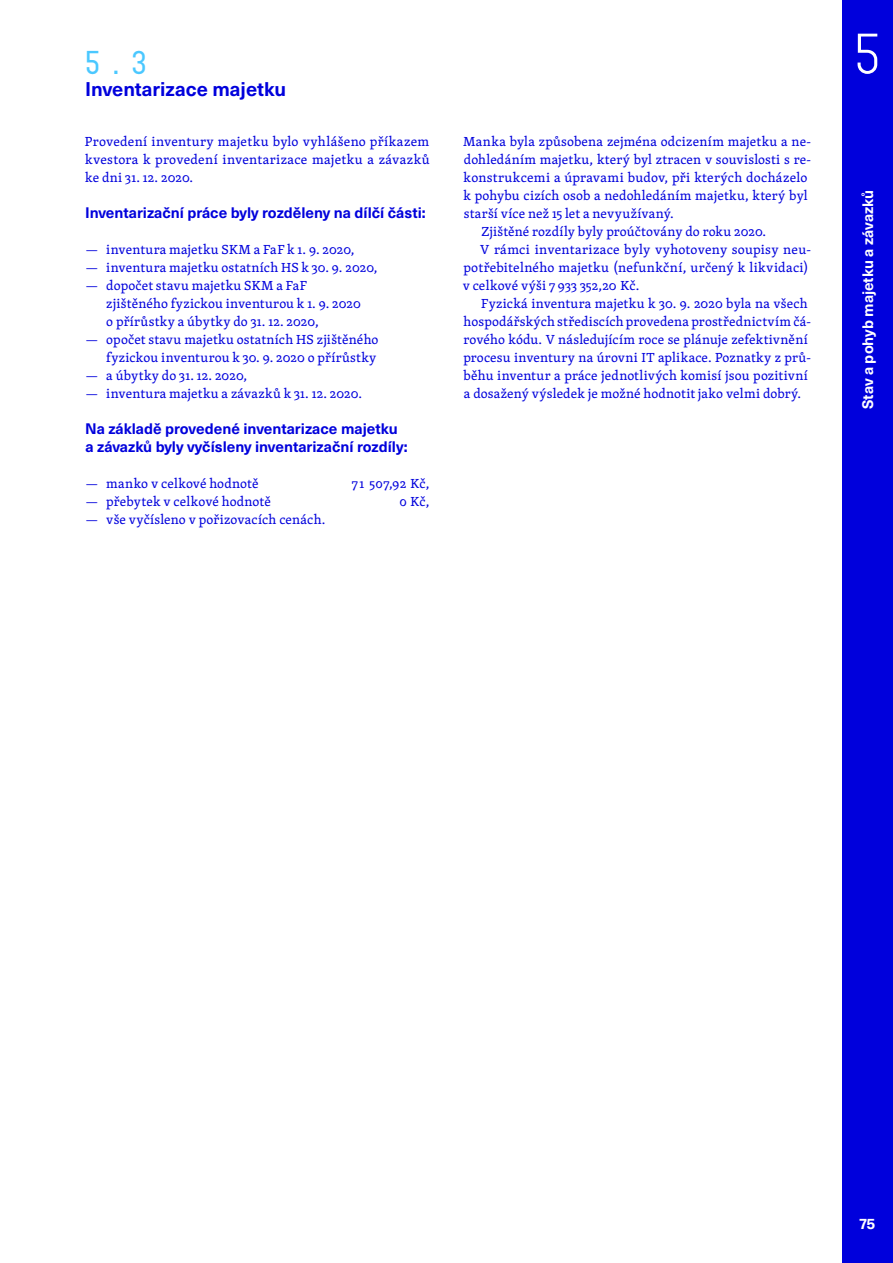
<style>
.page{position:relative;width:893px;height:1263px;background:#fff}
.page>*{position:absolute;margin:0;border:0;box-sizing:border-box;transform-origin:0 0}
.t1{font:57px "Muni";color:#fff}
.KAP_1_1{font:500 33px "Muni";color:#4bc8ff}
.KAP_1_1-2{font:700 19.5px "Neue Haas Unica Pro";color:#0000dc}
.t2{font:700 15px/18px "Neue Haas Unica Pro";color:#0000dc}
.t3{font:700 15px "Neue Haas Unica Pro";color:#fff}
.Text_bezny_odstavec{font:13.5px/18px "Skolar Latin";letter-spacing:.015em;color:#0000dc}
.Text_bezny{font:13.5px/18px "Skolar Latin";letter-spacing:.015em;color:#0000dc;text-align:justify}
</style>
<div class="page">
<div style="left:842px;top:0;width:51px;height:1263px;background:#0000dc"></div>
<p class="KAP_1_1" style="left:81px;top:44px;width:71px">5.3</p>
<p class="KAP_1_1-2" style="left:85px;top:77px;width:203px">Inventarizace majetku</p>
<p class="Text_bezny" style="left:85px;top:132px;width:347px">Provedení inventury majetku bylo vyhlášeno příkazem kvestora k provedení inventarizace majetku a závazků ke dni 31. 12. 2020.</p>
<h3 class="t2" style="left:85px;top:203px;width:342px">Inventarizační práce byly rozděleny na dílčí části:</h3>
<p class="Text_bezny_odstavec" style="left:85px;top:240px;width:271px">— inventura majetku SKM a FaF k 1. 9. 2020,</p>
<p class="Text_bezny_odstavec" style="left:85px;top:258px;width:294px">— inventura majetku ostatních HS k 30. 9. 2020,</p>
<p class="Text_bezny_odstavec" style="left:106px;top:276px;width:256px;text-indent:-21px">— dopočet stavu majetku SKM a FaF zjištěného fyzickou inventurou k 1. 9. 2020 o přírůstky a úbytky do 31. 12. 2020,</p>
<p class="Text_bezny_odstavec" style="left:85px;top:330px;width:295px;text-align:right">— opočet stavu majetku ostatních HS zjištěného fyzickou inventurou k 30. 9. 2020 o přírůstky</p>
<p class="Text_bezny_odstavec" style="left:85px;top:366px;width:164px">— a úbytky do 31. 12. 2020,</p>
<p class="Text_bezny_odstavec" style="left:85px;top:384px;width:279px">— inventura majetku a závazků k 31. 12. 2020.</p>
<h3 class="t2" style="left:85px;top:419px;width:324px">Na základě provedené inventarizace majetku a závazků byly vyčísleny inventarizační rozdíly:</h3>
<p class="Text_bezny_odstavec" style="left:85px;top:474px;width:175px">— manko v celkové hodnotě</p>
<p class="Text_bezny_odstavec" style="left:351px;top:474px;width:80px">71 507,92 Kč,</p>
<p class="Text_bezny_odstavec" style="left:85px;top:492px;width:187px">— přebytek v celkové hodnotě</p>
<p class="Text_bezny_odstavec" style="left:399px;top:492px;width:32px">0 Kč,</p>
<p class="Text_bezny_odstavec" style="left:85px;top:510px;width:242px">— vše vyčísleno v pořizovacích cenách.</p>
<p class="Text_bezny" style="left:463px;top:132px;width:350px;text-align:left">Manka byla způsobena zejména odcizením majetku a ne‑ dohledáním majetku, který byl ztracen v souvislosti s re‑ konstrukcemi a úpravami budov, při kterých docházelo k pohybu cizích osob a nedohledáním majetku, který byl starší více než 15 let a nevyužívaný.</p>
<p class="Text_bezny_odstavec" style="left:481px;top:222px;width:286px">Zjištěné rozdíly byly proúčtovány do roku 2020.</p>
<p class="Text_bezny_odstavec" style="left:463px;top:240px;width:350px;text-indent:17px">V rámci inventarizace byly vyhotoveny soupisy neu‑ potřebitelného majetku (nefunkční, určený k likvidaci) v celkové výši 7 933 352,20 Kč.</p>
<p class="Text_bezny_odstavec" style="left:463px;top:294px;width:349px;text-indent:18px">Fyzická inventura majetku k 30. 9. 2020 byla na všech hospodářských střediscích provedena prostřednictvím čá‑ rového kódu. V následujícím roce se plánuje zefektivnění procesu inventury na úrovni IT aplikace. Poznatky z prů‑ běhu inventur a práce jednotlivých komisí jsou pozitivní a dosažený výsledek je možné hodnotit jako velmi dobrý.</p>
<h1 class="t1" style="left:847px;top:23px;width:41px">5</h1>
<p class="t3" style="left:859px;top:409px;width:220px;rotate:-90deg">Stav a pohyb majetku a závazků</p>
<p class="t3" style="left:859px;top:1214px;width:18px">75</p>
</div>
